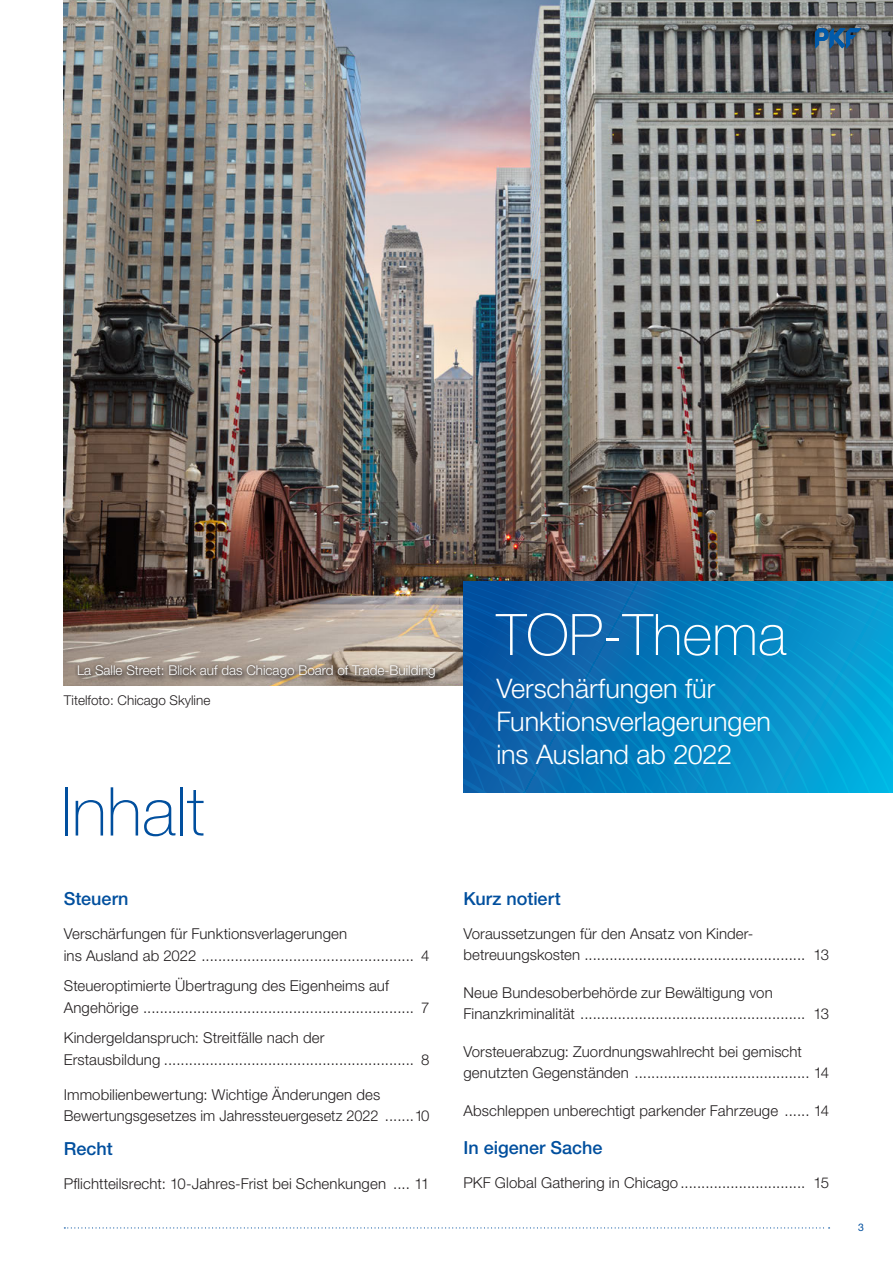
<style>
.page{position:relative;width:893px;height:1263px;background:#fff}
.page>*{position:absolute;margin:0;border:0;box-sizing:border-box;transform-origin:0 0}
.t1{font:100 67.5px "Helvetica Neue LT";color:#014f9e}
.t2{font:100 57.3px "Helvetica Neue LT";color:#fff}
.t3{font:300 27px/33px "Helvetica Neue LT";letter-spacing:-.005em;color:#fff}
.Inhalt_Themen_Seiten{font:500 18px "Helvetica Neue LT";color:#014f9e}
.Inhalt_Themen_Seiten-2{font:300 15px/21.8px "Helvetica Neue LT";letter-spacing:.005em;color:#231f20}
.t4{font:300 13.5px "Helvetica Neue LT";color:#fff}
.t5{font:300 13.5px "Helvetica Neue LT";color:#231f20}
.t6{font:10.5px "Helvetica Neue LT";color:#014f9e}
</style>
<div class="page">
<img style="left:64px;top:0;width:829px;height:685px">
<svg style="left:64px;top:1227px;width:766px;height:1px"></svg>
<svg style="left:463px;top:581px;width:430px;height:212px"></svg>
<svg style="left:815px;top:28px;width:46px;height:20px"></svg>
<div style="left:77px;top:664px;width:365px;height:21px;background:#231f20;opacity:.89"></div>
<div style="left:75px;top:662px;width:363px;height:19px;background:#231f20;opacity:.75"></div>
<p class="t4" style="left:77px;top:662px;width:360px">La Salle Street: Blick auf das Chicago Board of Trade-Building</p>
<p class="t5" style="left:64px;top:692px;width:148px">Titelfoto: Chicago Skyline</p>
<p class="t1" style="left:60px;top:773px;width:146px">Inhalt</p>
<p class="Inhalt_Themen_Seiten" style="left:64px;top:888px;width:66px">Steuern</p>
<p class="Inhalt_Themen_Seiten-2" style="left:64px;top:923px;width:367px">Verschärfungen für Funktionsverlagerungen<br>ins Ausland ab 2022 ................................................... 4</p>
<p class="Inhalt_Themen_Seiten-2" style="left:64px;top:975px;width:367px">Steueroptimierte Übertragung des Eigenheims auf<br>Angehörige ................................................................. 7</p>
<p class="Inhalt_Themen_Seiten-2" style="left:64px;top:1027px;width:367px">Kindergeldanspruch: Streitfälle nach der<br>Erstausbildung ............................................................ 8</p>
<p class="Inhalt_Themen_Seiten-2" style="left:64px;top:1083px;width:367px">Immobilienbewertung: Wichtige Änderungen des<br>Bewertungsgesetzes im Jahressteuergesetz 2022 .......10</p>
<p class="Inhalt_Themen_Seiten" style="left:64px;top:1138px;width:51px">Recht</p>
<p class="Inhalt_Themen_Seiten-2" style="left:64px;top:1172px;width:367px">Pflichtteilsrecht: 10-Jahres-Frist bei Schenkungen .... 11</p>
<p class="t2" style="left:496px;top:602px;width:292px">TOP-Thema</p>
<p class="t3" style="left:496px;top:671px;width:276px">Verschärfungen für<br>Funktionsverlagerungen ins Ausland ab 2022</p>
<p class="Inhalt_Themen_Seiten" style="left:463px;top:888px;width:99px">Kurz notiert</p>
<p class="Inhalt_Themen_Seiten-2" style="left:463px;top:922px;width:367px;line-height:21px">Voraussetzungen für den Ansatz von Kinder&shy;betreuungskosten ..................................................... 13</p>
<p class="Inhalt_Themen_Seiten-2" style="left:463px;top:981px;width:367px;line-height:21px">Neue Bundesoberbehörde zur Bewältigung von<br>Finanzkriminalität ...................................................... 13</p>
<p class="Inhalt_Themen_Seiten-2" style="left:463px;top:1040px;width:367px;line-height:21px">Vorsteuerabzug: Zuordnungswahlrecht bei gemischt genutzten Gegenständen .......................................... 14</p>
<p class="Inhalt_Themen_Seiten-2" style="left:463px;top:1099px;width:367px">Abschleppen unberechtigt parkender Fahrzeuge ...... 14</p>
<p class="Inhalt_Themen_Seiten" style="left:463px;top:1136px;width:141px">In eigener Sache</p>
<p class="Inhalt_Themen_Seiten-2" style="left:463px;top:1171px;width:367px">PKF Global Gathering in Chicago .............................. 15</p>
<p class="t6" style="left:858px;top:1221px;width:7px">3</p>
</div>
